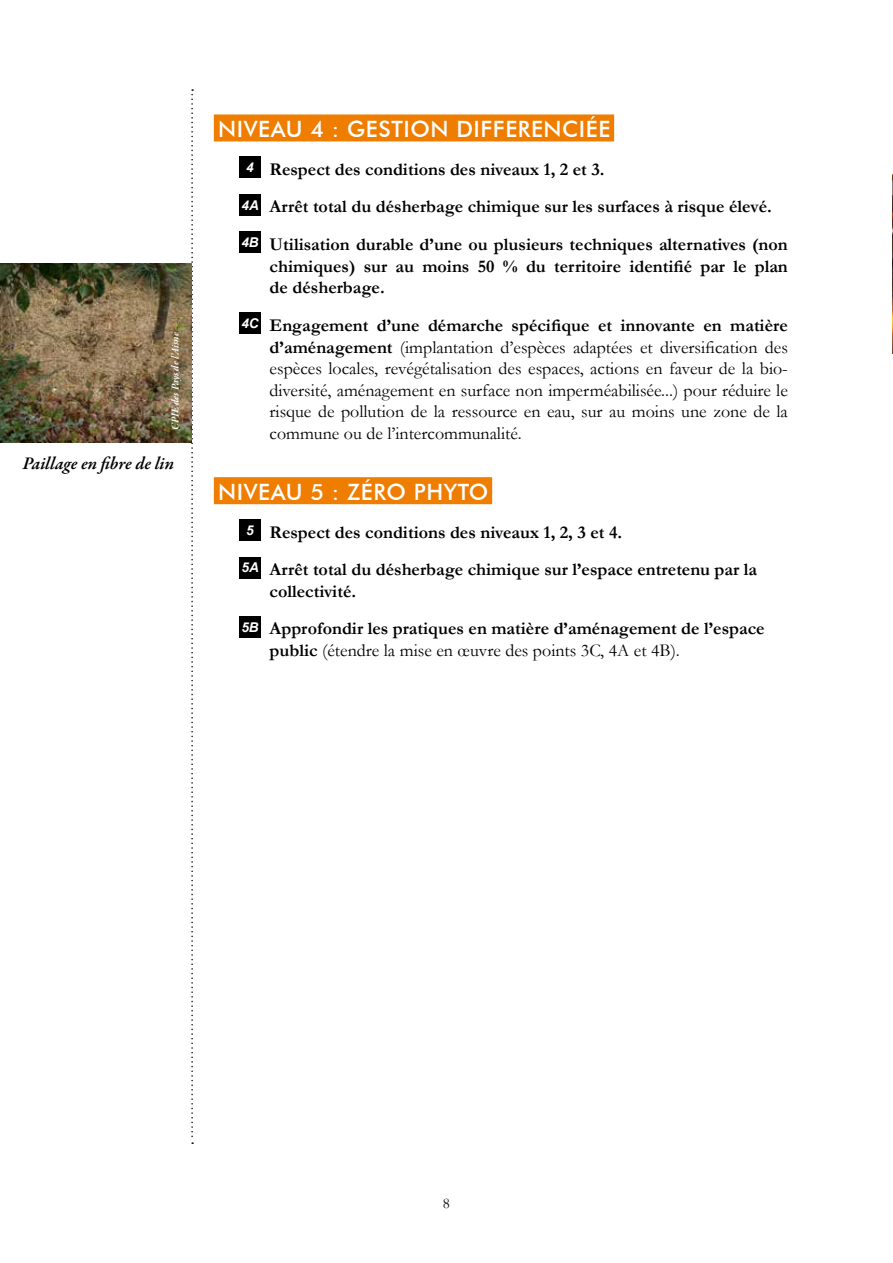
<style>
.page{position:relative;width:893px;height:1263px;background:#fff}
.page>*{position:absolute;margin:0;border:0;box-sizing:border-box;transform-origin:0 0}
.t1{font:500 22.5px "Futura BT";letter-spacing:.025em;color:#fff}
.t2{font:700 18px/37.7px "Garamond";color:#000}
.t3{font:18px/21.6px "Garamond";color:#000;text-align:justify}
.t4{font:italic 600 18px "Garamond Premr Pro";color:#000}
.t5{font:15px "Garamond";color:#000}
.t6{font:italic 600 10.5px "Garamond Premr Pro";letter-spacing:-.005em;color:#fff}
.s1{font-weight:700}
</style>
<div class="page">
<svg style="left:191px;top:89px;width:2px;height:1055px"></svg>
<div style="left:214px;top:114px;width:400px;height:27px;background:#ef7d00"></div>
<div style="left:214px;top:477px;width:278px;height:27px;background:#ef7d00"></div>
<div style="left:239px;top:157px;width:22px;height:21px;background:#000"></div>
<div style="left:239px;top:194px;width:22px;height:21px;background:#000"></div>
<div style="left:239px;top:232px;width:22px;height:21px;background:#000"></div>
<div style="left:239px;top:313px;width:22px;height:21px;background:#000"></div>
<div style="left:239px;top:519px;width:22px;height:22px;background:#000"></div>
<div style="left:239px;top:557px;width:22px;height:21px;background:#000"></div>
<div style="left:239px;top:616px;width:22px;height:21px;background:#000"></div>
<img style="left:0;top:264px;width:191px;height:179px">
<img style="left:892px;top:174px;width:1px;height:179px">
<p class="t6" style="left:169px;top:430px;width:99px;rotate:-90deg">CPIE des Pays de l’Aisne</p>
<p class="t4" style="left:23px;top:452px;width:153px">Paillage en fibre de lin</p>
<p class="t1" style="left:218px;top:116px;width:394px">NIVEAU 4 : GESTION DIFFERENCIÉE</p>
<p class="t2" style="left:241px;top:150px;width:548px"><sup>4</sup> Respect des conditions des niveaux 1, 2 et 3.<br><sup>4A</sup> Arrêt total du désherbage chimique sur les surfaces à risque élevé.<br><sup>4B</sup> Utilisation durable d’une ou plusieurs techniques alternatives (non</p>
<p class="t2" style="left:270px;top:255px;width:520px;line-height:21.6px">chimiques) sur au moins 50 % du territoire identifié par le plan de désherbage.</p>
<p class="t3" style="left:270px;top:314px;width:520px;text-indent:-28px"><sup>4C</sup> <span class="s1">Engagement d’une démarche spécifique et innovante en matière d’aménagement</span> (implantation d’espèces adaptées et diversification des espèces locales, revégétalisation des espaces, actions en faveur de la bio&shy;diversité, aménagement en surface non imperméabilisée...) pour réduire le risque de pollution de la ressource en eau, sur au moins une zone de la commune ou de l’intercommunalité.</p>
<p class="t1" style="left:218px;top:478px;width:272px">NIVEAU 5 : ZÉRO PHYTO</p>
<p class="t2" style="left:242px;top:513px;width:517px"><sup>5</sup> Respect des conditions des niveaux 1, 2, 3 et 4.<br><sup>5A</sup> Arrêt total du désherbage chimique sur l’espace entretenu par la</p>
<p class="t2" style="left:241px;top:572px;width:525px;text-indent:28px">collectivité.<br><sup>5B</sup> Approfondir les pratiques en matière d’aménagement de l’espace</p>
<p class="t3" style="left:270px;top:639px;width:412px"><span class="s1">public</span> (étendre la mise en œuvre des points 3C, 4A et 4B).</p>
<p class="t5" style="left:443px;top:1193px;width:9px">8</p>
</div>
